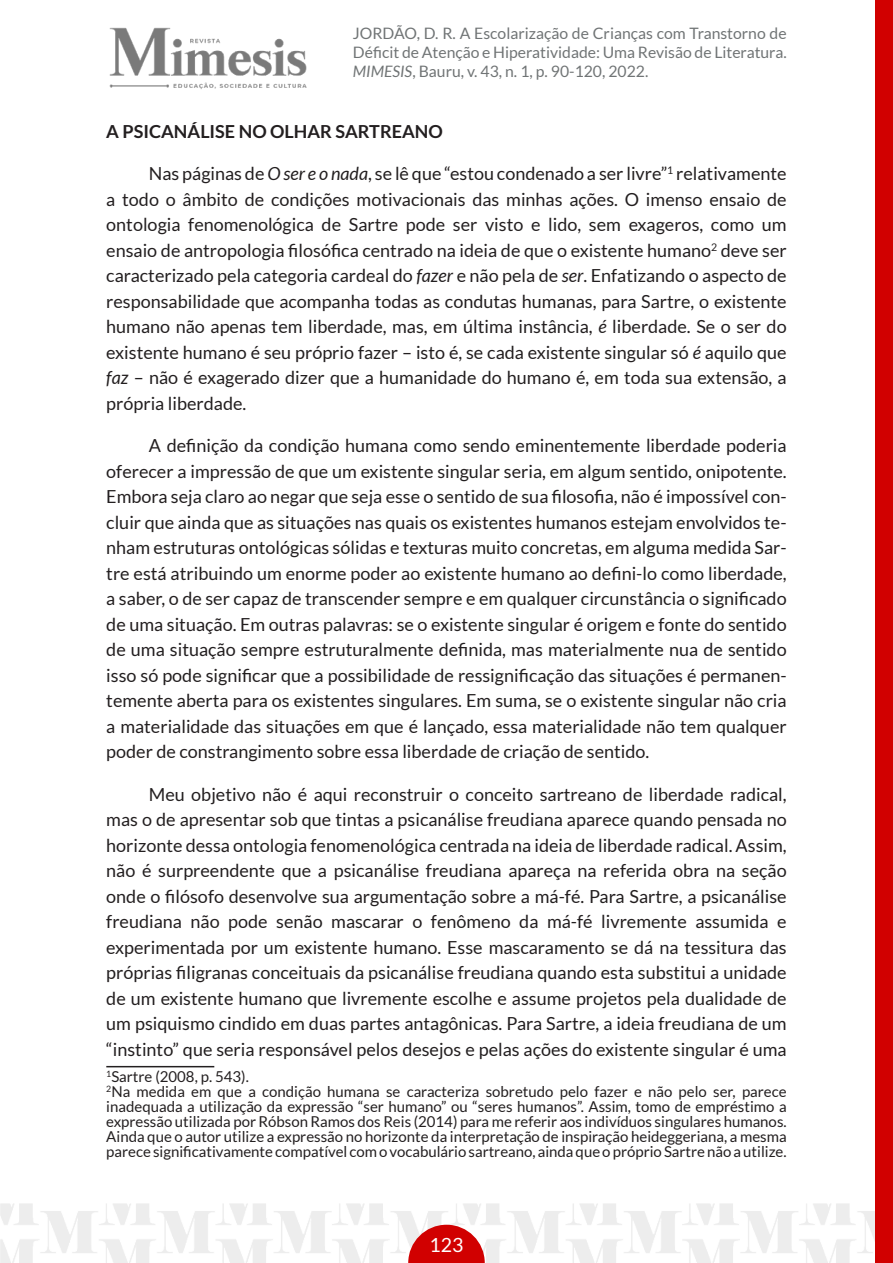
<style>
.page{position:relative;width:893px;height:1263px;background:#fff}
.page>*{position:absolute;margin:0;border:0;box-sizing:border-box;transform-origin:0 0}
.t1{font:19.5px "Lato";color:#fff}
.CORPO_DO_TEXTO{font:18px/25.5px "Lato";color:#231f20;text-align:justify}
.TÍTULO{font:700 18px "Lato";color:#231f20}
.t2{font:15.75px/18.9px "Lato";color:#707475;text-align:justify}
.CORPO_DO_TEXTO-2{font:15px/15px "Lato";color:#231f20;text-align:justify}
.s1{font-style:italic}
</style>
<div class="page">
<img style="left:0;top:1203px;width:876px;height:60px">
<img style="left:109px;top:27px;width:198px;height:62px">
<div style="left:876px;top:0;width:17px;height:1263px;background:#d10000"></div>
<svg style="left:408px;top:1225px;width:77px;height:38px;background:#d93535"></svg>
<hr style="left:106px;top:1066px;width:108px;height:1px;background:#231f20">
<p class="t2" style="left:353px;top:23px;width:435px">JORDÃO, D. R. A Escolarização de Crianças com Transtorno de Déficit de Atenção e Hiperatividade: Uma Revisão de Literatura.<br><span class="s1">MIMESIS</span>, Bauru, v. 43, n. 1, p. 90-120, 2022.</p>
<p class="TÍTULO" style="left:106px;top:121px;width:338px">A PSICANÁLISE NO OLHAR SARTREANO</p>
<p class="CORPO_DO_TEXTO" style="left:106px;top:161px;width:682px;text-indent:43px">Nas páginas de <span class="s1">O ser e o nada</span>, se lê que “estou condenado a ser livre”<sup>1</sup> relativamente a todo o âmbito de condições motivacionais das minhas ações. O imenso ensaio de ontologia fenomenológica de Sartre pode ser visto e lido, sem exageros, como um ensaio de antropologia filosófica centrado na ideia de que o existente humano<sup>2</sup> deve ser caracterizado pela categoria cardeal do <span class="s1">fazer</span> e não pela de <span class="s1">ser</span>. Enfatizando o aspecto de responsabilidade que acompanha todas as condutas humanas, para Sartre, o existente humano não apenas tem liberdade, mas, em última instância, <span class="s1">é</span> liberdade. Se o ser do existente humano é seu próprio fazer – isto é, se cada existente singular só <span class="s1">é</span> aquilo que <span class="s1">faz</span> – não é exagerado dizer que a humanidade do humano é, em toda sua extensão, a própria liberdade.</p>
<p class="CORPO_DO_TEXTO" style="left:106px;top:433px;width:682px;text-indent:43px">A definição da condição humana como sendo eminentemente liberdade poderia oferecer a impressão de que um existente singular seria, em algum sentido, onipotente.<br>Embora seja claro ao negar que seja esse o sentido de sua filosofia, não é impossível con&shy;cluir que ainda que as situações nas quais os existentes humanos estejam envolvidos te&shy;nham estruturas ontológicas sólidas e texturas muito concretas, em alguma medida Sar&shy;tre está atribuindo um enorme poder ao existente humano ao defini-lo como liberdade, a saber, o de ser capaz de transcender sempre e em qualquer circunstância o significado de uma situação. Em outras palavras: se o existente singular é origem e fonte do sentido de uma situação sempre estruturalmente definida, mas materialmente nua de sentido isso só pode significar que a possibilidade de ressignificação das situações é permanen&shy;temente aberta para os existentes singulares. Em suma, se o existente singular não cria a materialidade das situações em que é lançado, essa materialidade não tem qualquer poder de constrangimento sobre essa liberdade de criação de sentido.</p>
<p class="CORPO_DO_TEXTO" style="left:106px;top:781px;width:682px;text-indent:43px">Meu objetivo não é aqui reconstruir o conceito sartreano de liberdade radical, mas o de apresentar sob que tintas a psicanálise freudiana aparece quando pensada no horizonte dessa ontologia fenomenológica centrada na ideia de liberdade radical. Assim, não é surpreendente que a psicanálise freudiana apareça na referida obra na seção onde o filósofo desenvolve sua argumentação sobre a má-fé. Para Sartre, a psicanálise freudiana não pode senão mascarar o fenômeno da má-fé livremente assumida e experimentada por um existente humano. Esse mascaramento se dá na tessitura das próprias filigranas conceituais da psicanálise freudiana quando esta substitui a unidade de um existente humano que livremente escolhe e assume projetos pela dualidade de um psiquismo cindido em duas partes antagônicas. Para Sartre, a ideia freudiana de um “instinto” que seria responsável pelos desejos e pelas ações do existente singular é uma</p>
<p class="CORPO_DO_TEXTO-2" style="left:106px;top:1069px;width:144px"><sup>1</sup>Sartre (2008, p. 543).</p>
<p class="CORPO_DO_TEXTO-2" style="left:106px;top:1084px;width:682px"><sup>2</sup>Na medida em que a condição humana se caracteriza sobretudo pelo fazer e não pelo ser, parece inadequada a utilização da expressão “ser humano” ou “seres humanos”. Assim, tomo de empréstimo a expressão utilizada por Róbson Ramos dos Reis (2014) para me referir aos indivíduos singulares humanos.<br>Ainda que o autor utilize a expressão no horizonte da interpretação de inspiração heideggeriana, a mesma parece significativamente compatível com o vocabulário sartreano, ainda que o próprio Sartre não a utilize.</p>
<p class="t1" style="left:429px;top:1234px;width:35px">123</p>
</div>
